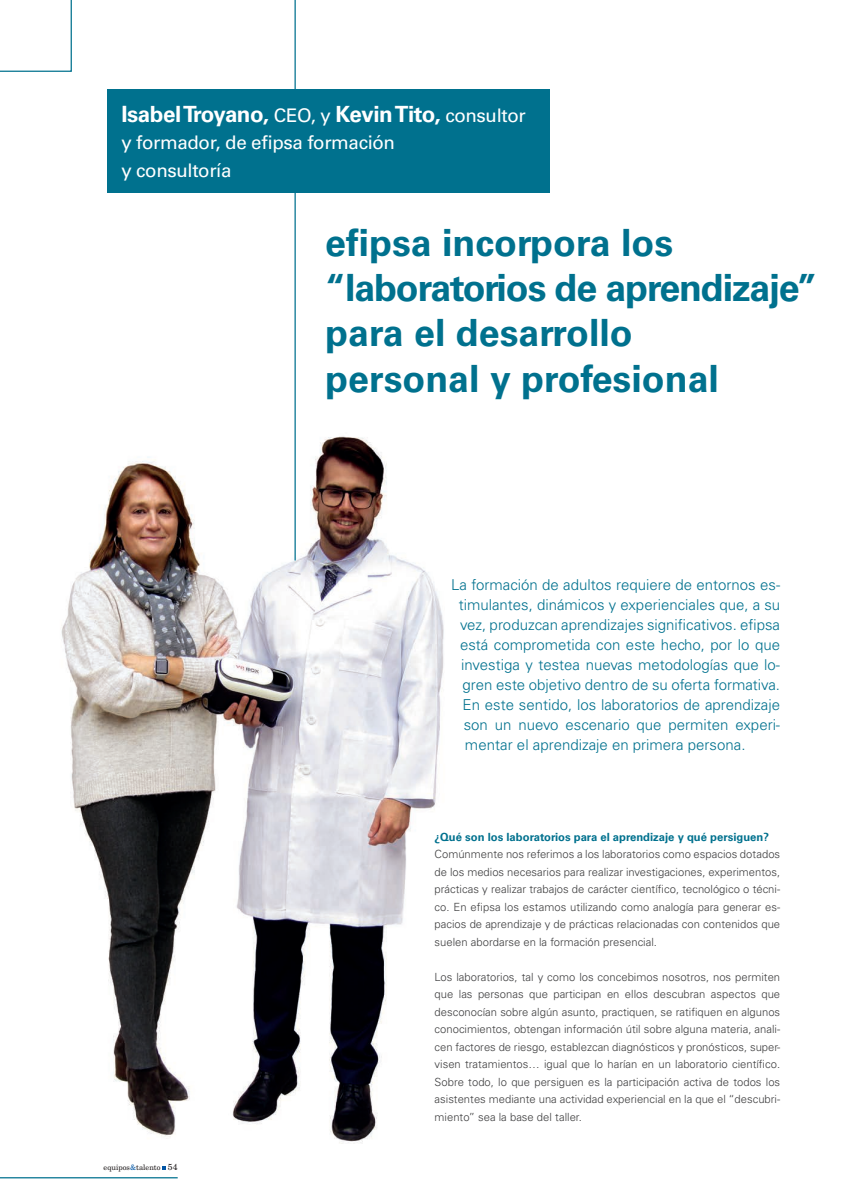
<style>
.page{position:relative;width:851px;height:1204px;background:#fff}
.page>*{position:absolute;margin:0;border:0;box-sizing:border-box;transform-origin:0 0}
.FITXA_Empresa{font:700 37.5px/45px "Univers LT";color:#00718e}
.TEXT{font:700 22.38px "Univers LT";letter-spacing:-.02em;color:#fff}
.TEXT-2{font:18.75px/27.5px "Univers LT";letter-spacing:-.02em;color:#fff}
.Capçalera_numero{font:300 15px "Univers LT";color:#00718e}
.TEXT-3{font:300 11.25px/17.5px "Univers LT";color:#3e3e3f;text-align:justify}
.PREGUNTA{font:700 11.25px "Univers LT";color:#00718e}
.t1{font:7.5px "New Century Schlbk LT";color:#231f20}
.s1{font-weight:400;font-size:18.75px}
.s2{color:#0155a5}
.s3{font-size:8.75px}
</style>
<div class="page">
<svg style="left:163px;top:1166px;width:3px;height:4px"></svg>
<hr style="left:0;top:1177px;width:178px;height:1px;background:#00718e">
<img style="left:61px;top:436px;width:383px;height:707px">
<hr style="left:294px;top:0;width:2px;height:560px;background:#00718e">
<div style="left:107px;top:89px;width:443px;height:104px;background:#00718e"></div>
<svg style="left:0;top:0;width:72px;height:72px"></svg>
<p class="TEXT" style="left:121px;top:101px;width:406px">Isabel Troyano, <span class="s1">CEO, y</span> Kevin Tito, <span class="s1">consultor</span></p>
<p class="TEXT-2" style="left:121px;top:129px;width:275px">y formador, de efipsa formación y consultoría</p>
<p class="FITXA_Empresa" style="left:325px;top:221px;width:494px">efipsa incorpora los “laboratorios de aprendizaje” para el desarrollo<br>personal y profesional</p>
<p class="Capçalera_numero" style="left:451px;top:575px;width:330px">La formación de adultos requiere de entornos es-</p>
<p class="Capçalera_numero" style="left:459px;top:595px;width:323px">timulantes, dinámicos y experienciales que, a su</p>
<p class="Capçalera_numero" style="left:460px;top:615px;width:321px">vez, produzcan aprendizajes significativos. efipsa</p>
<p class="Capçalera_numero" style="left:460px;top:635px;width:321px">está comprometida con este hecho, por lo que</p>
<p class="Capçalera_numero" style="left:461px;top:655px;width:320px">investiga y testea nuevas metodologías que lo-</p>
<p class="Capçalera_numero" style="left:462px;top:675px;width:319px">gren este objetivo dentro de su oferta formativa.</p>
<p class="Capçalera_numero" style="left:462px;top:695px;width:319px">En este sentido, los laboratorios de aprendizaje</p>
<p class="Capçalera_numero" style="left:464px;top:715px;width:318px">son un nuevo escenario que permiten experi-</p>
<p class="Capçalera_numero" style="left:465px;top:735px;width:282px">mentar el aprendizaje en primera persona.</p>
<p class="t1" style="left:104px;top:1162px;width:76px">equipos<span class="s2">&amp;</span>talento <span class="s3">54</span></p>
<p class="PREGUNTA" style="left:434px;top:830px;width:336px">¿Qué son los laboratorios para el aprendizaje y qué persiguen?</p>
<p class="TEXT-3" style="left:434px;top:845px;width:347px">Comúnmente nos referimos a los laboratorios como espacios dotados de los medios necesarios para realizar investigaciones, experimentos, prácticas y realizar trabajos de carácter científico, tecnológico o técni&shy;co. En efipsa los estamos utilizando como analogía para generar es&shy;pacios de aprendizaje y de prácticas relacionadas con contenidos que suelen abordarse en la formación presencial.</p>
<p class="TEXT-3" style="left:434px;top:968px;width:347px">Los laboratorios, tal y como los concebimos nosotros, nos permiten que las personas que participan en ellos descubran aspectos que desconocían sobre algún asunto, practiquen, se ratifiquen en algunos conocimientos, obtengan información útil sobre alguna materia, anali&shy;cen factores de riesgo, establezcan diagnósticos y pronósticos, super&shy;visen tratamientos… igual que lo harían en un laboratorio científico.<br>Sobre todo, lo que persiguen es la participación activa de todos los asistentes mediante una actividad experiencial en la que el “descubri&shy;miento” sea la base del taller.</p>
</div>
